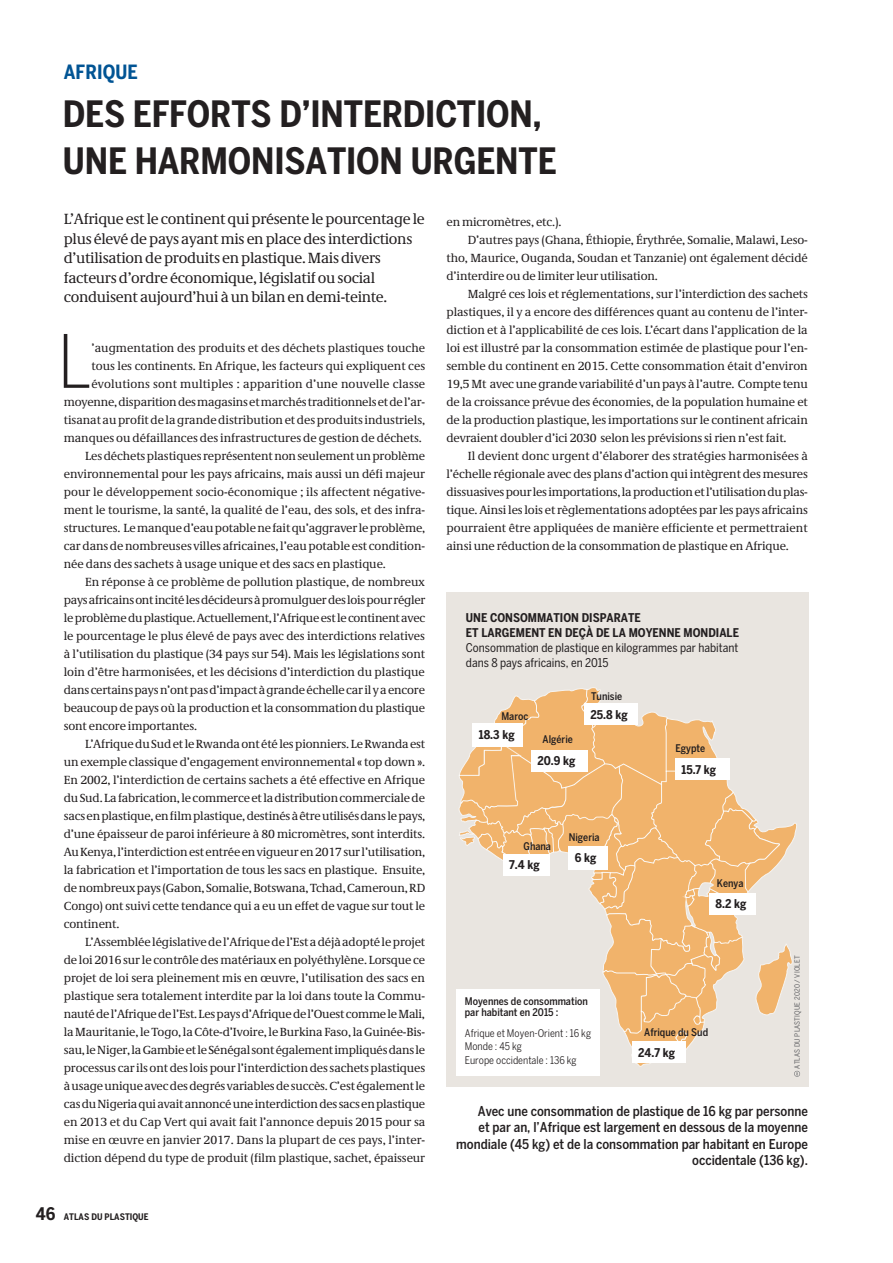
<style>
.page{position:relative;width:893px;height:1263px;background:#fff}
.page>*{position:absolute;margin:0;border:0;box-sizing:border-box;transform-origin:0 0}
.A_text_initial{font:300 condensed 72.75px "Benton Sans";color:#231f20}
.A_headline{font:700 condensed 36px "Benton Sans";letter-spacing:-.005em;color:#231f20}
.A_headline_small___k{font:700 condensed 19.5px "Benton Sans";letter-spacing:.005em;color:#015494}
.A_subline{font:15px/19.5px "Demos Pro";letter-spacing:-.02em;color:#231f20}
.A_caption{font:500 condensed 13.5px/16.5px "Benton Sans";color:#231f20;text-align:right}
.A_text{font:12px/18px "Demos Pro";letter-spacing:-.01em;color:#231f20;text-align:justify}
.A_text_initial-2{font:12px/18px "Demos Pro";letter-spacing:-.005em;color:#231f20;text-align:right}
.A_graphic_text{font:700 condensed 12px "Benton Sans";color:#231f20}
.A_graphic_text-2{font:condensed 12px "Benton Sans";color:#231f20}
.A_caption-2{font:500 condensed 10.5px "Benton Sans";color:#231f20}
.A_caption-3{font:condensed 10.5px "Benton Sans";color:#231f20}
.t1{font:700 condensed 9px "Benton Sans";color:#231f20}
.A_graphic_credit{font:condensed 7.2px "Benton Sans";letter-spacing:.02em;color:#636366}
.s1{font-size:17.25px}
</style>
<div class="page">
<div style="left:446px;top:592px;width:363px;height:494px;background:#e9e5e0"></div>
<svg style="left:457px;top:687px;width:343px;height:390px"></svg>
<p class="A_headline_small___k" style="left:64px;top:61px;width:75px">AFRIQUE</p>
<p class="A_headline" style="left:63px;top:93px;width:480px">DES EFFORTS D’INTERDICTION,</p>
<p class="A_headline" style="left:63px;top:140px;width:495px">UNE HARMONISATION URGENTE</p>
<p class="A_subline" style="left:64px;top:210px;width:363px">L’Afrique est le continent qui présente le pourcentage le plus élevé de pays ayant mis en place des interdictions d’utilisation de produits en plastique. Mais divers facteurs d’ordre économique, législatif ou social conduisent aujourd’hui à un bilan en demi-teinte.</p>
<p class="A_text_initial" style="left:58px;top:319px;width:36px">L</p>
<p class="A_text_initial-2" style="left:64px;top:339px;width:363px">’augmentation des produits et des déchets plastiques touche<br>tous les continents. En Afrique, les facteurs qui expliquent ces évolutions sont multiples : apparition d’une nouvelle classe moyenne, disparition des magasins et marchés traditionnels et de l’ar&shy;tisanat au profit de la grande distribution et des produits industriels, manques ou défaillances des infrastructures de gestion de déchets.</p>
<p class="A_text" style="left:64px;top:447px;width:363px;text-indent:21px">Les déchets plastiques représentent non seulement un problème environnemental pour les pays africains, mais aussi un défi majeur pour le développement socio-économique ; ils affectent négative&shy;ment le tourisme, la santé, la qualité de l’eau, des sols, et des infra&shy;structures. Le manque d’eau potable ne fait qu’aggraver le problème, car dans de nombreuses villes africaines, l’eau potable est condition&shy;née dans des sachets à usage unique et des sacs en plastique.</p>
<p class="A_text" style="left:64px;top:573px;width:363px;text-indent:21px">En réponse à ce problème de pollution plastique, de nombreux pays africains ont incité les décideurs à promulguer des lois pour régler le problème du plastique. Actuellement, l’Afrique est le continent avec le pourcentage le plus élevé de pays avec des interdictions relatives à l’utilisation du plastique (34 pays sur 54). Mais les législations sont loin d’être harmonisées, et les décisions d’interdiction du plastique dans certains pays n’ont pas d’impact à grande échelle car il y a encore beaucoup de pays où la production et la consommation du plastique sont encore importantes.</p>
<p class="A_text" style="left:64px;top:735px;width:363px;text-indent:21px">L’Afrique du Sud et le Rwanda ont été les pionniers. Le Rwanda est un exemple classique d’engagement environnemental « top down ».<br>En 2002, l’interdiction de certains sachets a été effective en Afrique du Sud. La fabrication, le commerce et la distribution commerciale de sacs en plastique, en film plastique, destinés à être utilisés dans le pays, d’une épaisseur de paroi inférieure à 80 micromètres, sont interdits.<br>Au Kenya, l’interdiction est entrée en vigueur en 2017 sur l’utilisation, la fabrication et l’importation de tous les sacs en plastique. Ensuite, de nombreux pays (Gabon, Somalie, Botswana, Tchad, Cameroun, RD Congo) ont suivi cette tendance qui a eu un effet de vague sur tout le continent.</p>
<p class="A_text" style="left:64px;top:933px;width:363px;text-indent:21px">L’Assemblée législative de l’Afrique de l’Est a déjà adopté le projet de loi 2016 sur le contrôle des matériaux en polyéthylène. Lorsque ce projet de loi sera pleinement mis en œuvre, l’utilisation des sacs en plastique sera totalement interdite par la loi dans toute la Commu&shy;nauté de l’Afrique de l’Est. Les pays d’Afrique de l’Ouest comme le Mali, la Mauritanie, le Togo, la Côte-d’Ivoire, le Burkina Faso, la Guinée-Bis&shy;sau, le Niger, la Gambie et le Sénégal sont également impliqués dans le processus car ils ont des lois pour l’interdiction des sachets plastiques à usage unique avec des degrés variables de succès. C’est également le cas du Nigeria qui avait annoncé une interdiction des sacs en plastique en 2013 et du Cap Vert qui avait fait l’annonce depuis 2015 pour sa mise en œuvre en janvier 2017. Dans la plupart de ces pays, l’inter&shy;diction dépend du type de produit (film plastique, sachet, épaisseur</p>
<p class="t1" style="left:36px;top:1212px;width:114px"><span class="s1">46</span> ATLAS DU PLASTIQUE</p>
<p class="A_text" style="left:446px;top:213px;width:117px">en micromètres, etc.).</p>
<p class="A_text" style="left:446px;top:231px;width:363px;text-indent:21px">D’autres pays (Ghana, Éthiopie, Érythrée, Somalie, Malawi, Leso&shy;tho, Maurice, Ouganda, Soudan et Tanzanie) ont également décidé d’interdire ou de limiter leur utilisation.</p>
<p class="A_text" style="left:446px;top:285px;width:363px;text-indent:21px">Malgré ces lois et réglementations, sur l’interdiction des sachets plastiques, il y a encore des différences quant au contenu de l’inter&shy;diction et à l’applicabilité de ces lois. L’écart dans l’application de la loi est illustré par la consommation estimée de plastique pour l’en&shy;semble du continent en 2015. Cette consommation était d’environ 19,5 Mt avec une grande variabilité d’un pays à l’autre. Compte tenu de la croissance prévue des économies, de la population humaine et de la production plastique, les importations sur le continent africain devraient doubler d’ici 2030 selon les prévisions si rien n’est fait.</p>
<p class="A_text" style="left:446px;top:447px;width:363px;text-indent:21px">Il devient donc urgent d’élaborer des stratégies harmonisées à l’échelle régionale avec des plans d’action qui intègrent des mesures dissuasives pour les importations, la production et l’utilisation du plas&shy;tique. Ainsi les lois et règlementations adoptées par les pays africains pourraient être appliquées de manière efficiente et permettraient ainsi une réduction de la consommation de plastique en Afrique.</p>
<p class="A_graphic_text" style="left:466px;top:610px;width:176px">UNE CONSOMMATION DISPARATE</p>
<p class="A_graphic_text" style="left:466px;top:625px;width:275px">ET LARGEMENT EN DEÇÀ DE LA MOYENNE MONDIALE</p>
<p class="A_graphic_text-2" style="left:466px;top:640px;width:274px">Consommation de plastique en kilogrammes par habitant</p>
<p class="A_graphic_text-2" style="left:466px;top:655px;width:144px">dans 8 pays africains, en 2015</p>
<p class="A_caption-2" style="left:591px;top:690px;width:33px">Tunisie</p>
<p class="A_caption-2" style="left:501px;top:710px;width:28px">Maroc</p>
<p class="A_graphic_text" style="left:479px;top:728px;width:37px">18.3 kg</p>
<p class="A_caption-2" style="left:543px;top:733px;width:32px">Algérie</p>
<p class="A_graphic_text" style="left:537px;top:754px;width:40px">20.9 kg</p>
<p class="A_graphic_text" style="left:590px;top:707px;width:39px">25.8 kg</p>
<p class="A_caption-2" style="left:523px;top:840px;width:29px">Ghana</p>
<p class="A_graphic_text" style="left:509px;top:858px;width:32px">7.4 kg</p>
<p class="A_caption-2" style="left:569px;top:831px;width:32px">Nigeria</p>
<p class="A_graphic_text" style="left:575px;top:850px;width:23px">6 kg</p>
<p class="A_caption-2" style="left:675px;top:742px;width:31px">Egypte</p>
<p class="A_graphic_text" style="left:681px;top:762px;width:36px">15.7 kg</p>
<p class="A_caption-2" style="left:717px;top:877px;width:28px">Kenya</p>
<p class="A_graphic_text" style="left:715px;top:897px;width:32px">8.2 kg</p>
<p class="A_caption-2" style="left:465px;top:995px;width:125px">Moyennes de consommation</p>
<p class="A_caption-2" style="left:465px;top:1006px;width:95px">par habitant en 2015 :</p>
<p class="A_caption-3" style="left:465px;top:1027px;width:128px">Afrique et Moyen-Orient : 16 kg</p>
<p class="A_caption-3" style="left:465px;top:1040px;width:59px">Monde : 45 kg</p>
<p class="A_caption-3" style="left:465px;top:1054px;width:113px">Europe occidentale : 136 kg</p>
<p class="A_caption-2" style="left:644px;top:1026px;width:65px">Afrique du Sud</p>
<p class="A_graphic_text" style="left:638px;top:1045px;width:38px">24.7 kg</p>
<p class="A_graphic_credit" style="left:793px;top:1069px;width:115px;rotate:-90deg">ATLAS DU PLASTIQUE 2020 / VIOLET</p>
<p class="A_caption" style="left:456px;top:1102px;width:353px">Avec une consommation de plastique de 16 kg par personne<br>et par an, l’Afrique est largement en dessous de la moyenne mondiale (45 kg) et de la consommation par habitant en Europe occidentale (136 kg).</p>
</div>
